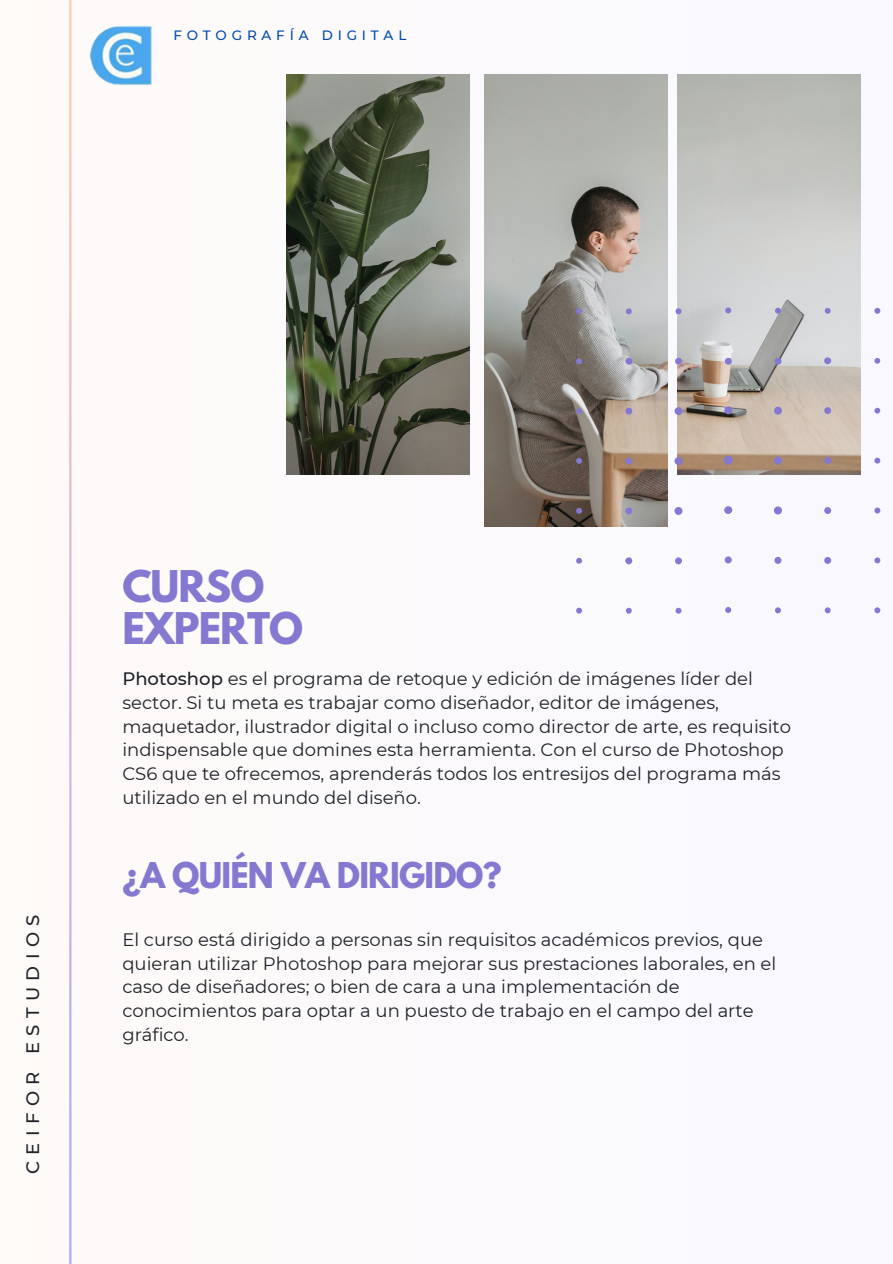
<style>
.page{position:relative;width:893px;height:1264px;background:#fff}
.page>*{position:absolute;margin:0;border:0;box-sizing:border-box;transform-origin:0 0}
.t1{font:700 38.7px/41.7px "League Spartan";letter-spacing:-.025em;color:#8578d1}
.t2{font:700 31.5px "League Spartan";letter-spacing:-.025em;color:#8578d1}
.t3{font:18px/23.7px "Montserrat";color:#1e2229}
.t4{font:500 18px "Montserrat";letter-spacing:.355em;color:#1e2229}
.t5{font:500 13.5px "Montserrat";letter-spacing:.355em;color:#004aad}
.s1{font-weight:500}
</style>
<div class="page">
<img style="left:287px;top:74px;width:182px;height:400px">
<img style="left:484px;top:74px;width:183px;height:453px">
<svg style="left:576px;top:307px;width:304px;height:306px"></svg>
<img style="left:89px;top:25px;width:63px;height:61px">
<h4 class="t5" style="left:173px;top:27px;width:234px">FOTOGRAFÍ A DIGITAL</h4>
<p class="t4" style="left:22px;top:1174px;width:261px;rotate:-90deg">CEIFOR ESTUDIOS</p>
<h3 class="t1" style="left:122px;top:571px;width:182px">CURSO<br>EXPERTO</h3>
<p class="t3" style="left:122px;top:667px;width:670px"><span class="s1">Photoshop</span> es el programa de retoque y edición de imágenes líder del sector. Si tu meta es trabajar como diseñador, editor de imágenes, maquetador, ilustrador digital o incluso como director de arte, es requisito indispensable que domines esta herramienta. Con el curso de Photoshop CS6 que te ofrecemos, aprenderás todos los entresijos del programa más utilizado en el mundo del diseño.</p>
<p class="t2" style="left:122px;top:859px;width:380px">¿A QUIÉN VA DIRIGIDO?</p>
<p class="t3" style="left:122px;top:927px;width:655px">El curso está dirigido a personas sin requisitos académicos previos, que quieran utilizar Photoshop para mejorar sus prestaciones laborales, en el caso de diseñadores; o bien de cara a una implementación de conocimientos para optar a un puesto de trabajo en el campo del arte gráfico.</p>
</div>
